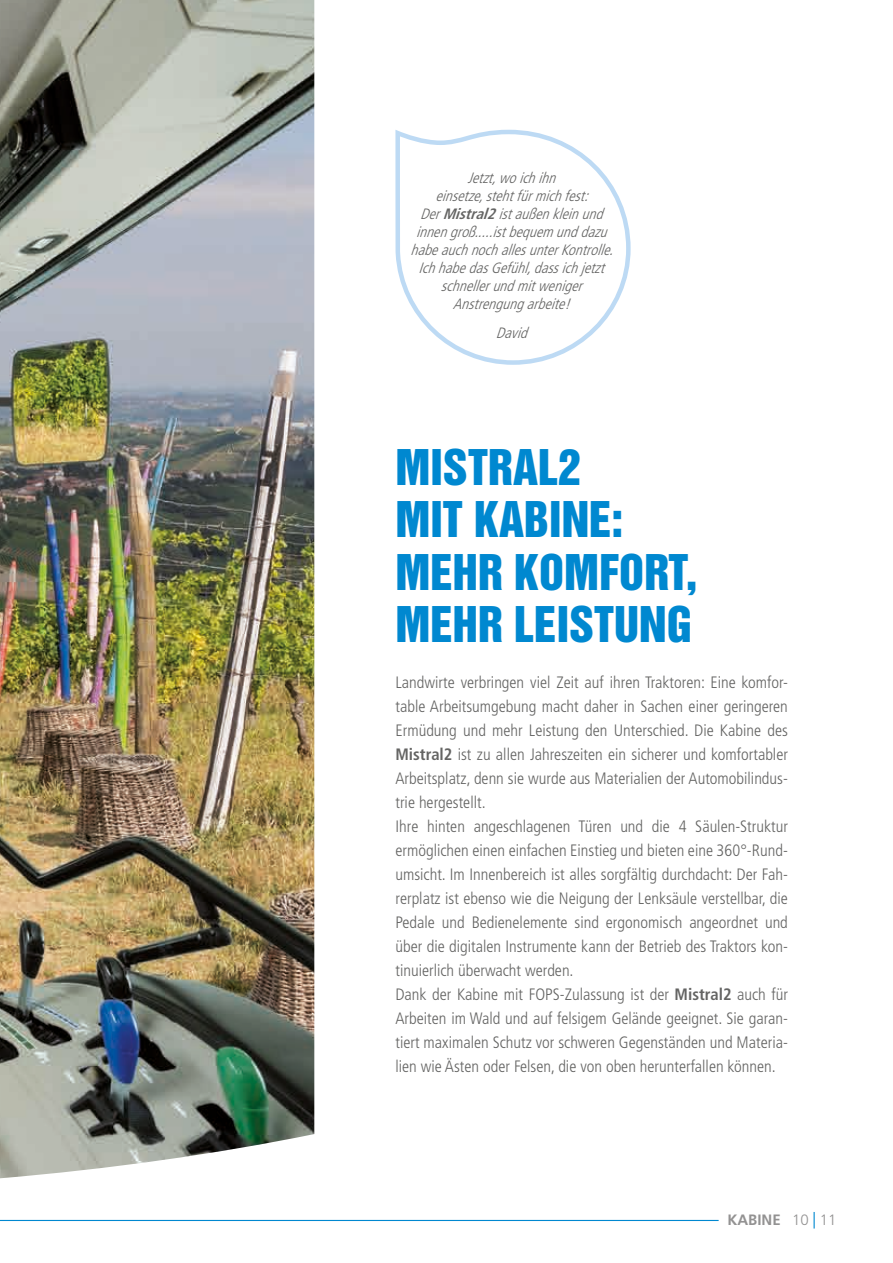
<style>
.page{position:relative;width:893px;height:1263px;background:#fff}
.page>*{position:absolute;margin:0;border:0;box-sizing:border-box;transform-origin:0 0}
.t1{font:45px/52.5px "Helvetica Inserat";color:#0088d0}
.t2{font:300 condensed 16.5px/24px "Frutiger LT Std";color:#646463}
.t3{font:italic 300 condensed 15px/18px "Frutiger LT Std";color:#646463;text-align:center}
.t4{font:700 15px "Frutiger LT Std";color:#939292}
.t5{font:300 15px "Frutiger LT Std";color:#939292}
.s1{font-weight:700}
</style>
<div class="page">
<img style="left:0;top:0;width:314px;height:1178px">
<hr style="left:0;top:1220px;width:719px;height:1px;background:#0088d0">
<svg style="left:395px;top:129px;width:236px;height:236px"></svg>
<svg style="left:813px;top:1212px;width:2px;height:16px"></svg>
<p class="t3" style="left:410px;top:169px;width:209px">Jetzt,woichihn einsetze,stehtfürmichfest:<br>Der<span class="s1">Mistral2</span>istaußenkleinund innengroß.....istbequemunddazu habeauchnochallesunterKontrolle.<br>IchhabedasGefühl,dassichjetzt schnellerundmitweniger<br>Anstrengungarbeite!</p>
<p class="t3" style="left:496px;top:324px;width:38px">David</p>
<h1 class="t1" style="left:395px;top:442px;width:303px">MISTRAL2<br>MIT KABINE:<br>MEHR KOMFORT,<br>MEHR LEISTUNG</h1>
<p class="t2" style="left:395px;top:670px;width:394px">Landwirte verbringen viel Zeit auf ihren Traktoren: Eine komfor&shy;table Arbeitsumgebung macht daher in Sachen einer geringeren Ermüdung und mehr Leistung den Unterschied. Die Kabine des <span class="s1">Mistral2</span> ist zu allen Jahreszeiten ein sicherer und komfortabler Arbeitsplatz, denn sie wurde aus Materialien der Automobilindus&shy;trie hergestellt.<br>Ihre hinten angeschlagenen Türen und die 4 Säulen-Struktur ermöglichen einen einfachen Einstieg und bieten eine 360°-Rund&shy;umsicht. Im Innenbereich ist alles sorgfältig durchdacht: Der Fah&shy;rerplatz ist ebenso wie die Neigung der Lenksäule verstellbar, die Pedale und Bedienelemente sind ergonomisch angeordnet und über die digitalen Instrumente kann der Betrieb des Traktors kon&shy;tinuierlich überwacht werden.<br>Dank der Kabine mit FOPS-Zulassung ist der <span class="s1">Mistral2</span> auch für Arbeiten im Wald und auf felsigem Gelände geeignet. Sie garan&shy;tiert maximalen Schutz vor schweren Gegenständen und Materia&shy;lien wie Ästen oder Felsen, die von oben herunterfallen können.</p>
<p class="t4" style="left:727px;top:1211px;width:55px">KABINE</p>
<p class="t5" style="left:792px;top:1211px;width:46px">10 11</p>
</div>
